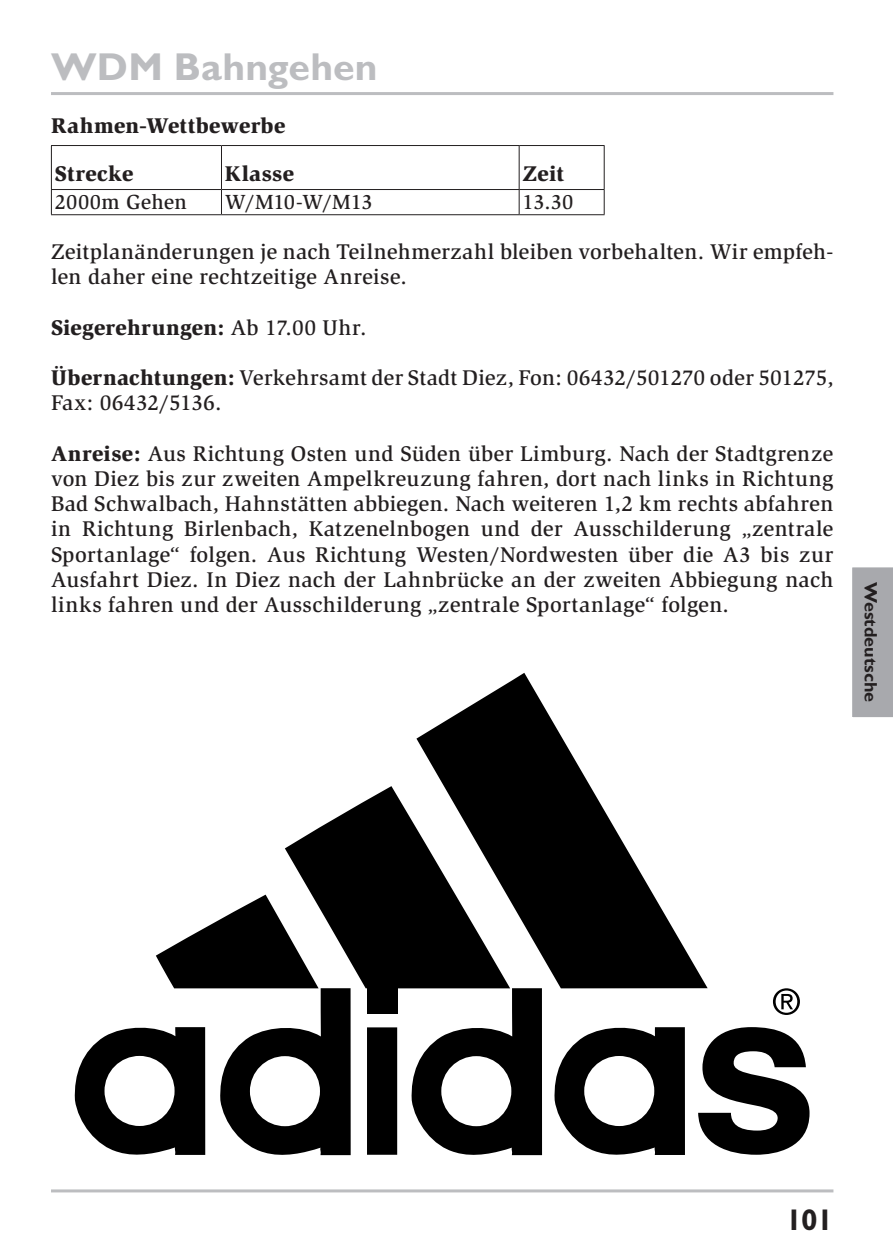
<style>
.page{position:relative;width:893px;height:1259px;background:#fff}
.page>*{position:absolute;margin:0;border:0;box-sizing:border-box;transform-origin:0 0}
.t1{font:700 39px "Gill Sans";letter-spacing:.005em;color:#bcbdc0}
.t2{font:700 30px "Gill Sans";color:#231f20}
.t3{font:500 21.9px/25.2px "Slimbach";letter-spacing:.015em;color:#231f20}
.t4{font:900 21.9px/47.4px "Slimbach";letter-spacing:.01em;color:#231f20}
.t5{font:500 21px "Slimbach";letter-spacing:.005em;color:#231f20}
.t6{font:700 18px "Gill Sans";color:#231f20}
.s1{font-weight:500}
.s2{font-weight:900}
</style>
<div class="page">
<hr style="left:51px;top:145px;width:170px;height:1px;background:#231f20">
<hr style="left:51px;top:146px;width:1px;height:43px;background:#231f20">
<hr style="left:221px;top:145px;width:298px;height:1px;background:#231f20">
<hr style="left:221px;top:146px;width:1px;height:43px;background:#231f20">
<hr style="left:519px;top:145px;width:86px;height:1px;background:#231f20">
<hr style="left:519px;top:146px;width:1px;height:43px;background:#231f20">
<hr style="left:604px;top:146px;width:1px;height:43px;background:#231f20">
<hr style="left:51px;top:189px;width:170px;height:1px;background:#231f20">
<hr style="left:221px;top:189px;width:298px;height:1px;background:#231f20">
<hr style="left:519px;top:189px;width:86px;height:1px;background:#231f20">
<svg style="left:51px;top:190px;width:1px;height:24px"></svg>
<svg style="left:221px;top:190px;width:1px;height:24px"></svg>
<svg style="left:519px;top:190px;width:1px;height:24px"></svg>
<svg style="left:604px;top:190px;width:1px;height:24px"></svg>
<hr style="left:51px;top:214px;width:170px;height:1px;background:#231f20">
<hr style="left:221px;top:214px;width:298px;height:1px;background:#231f20">
<hr style="left:519px;top:214px;width:86px;height:1px;background:#231f20">
<svg style="left:416px;top:673px;width:292px;height:315px"></svg>
<svg style="left:285px;top:786px;width:225px;height:202px;fill:#000"></svg>
<div style="left:367px;top:1027px;width:30px;height:127px;background:#000"></div>
<svg style="left:773px;top:988px;width:27px;height:27px"></svg>
<svg style="left:74px;top:894px;width:277px;height:262px"></svg>
<div style="left:250px;top:1056px;width:70px;height:70px;background:#fff;border-radius:50%"></div>
<svg style="left:410px;top:988px;width:132px;height:168px"></svg>
<div style="left:441px;top:1056px;width:70px;height:70px;background:#fff;border-radius:50%"></div>
<svg style="left:554px;top:1027px;width:131px;height:128px;background:#282828"></svg>
<div style="left:584px;top:1056px;width:70px;height:70px;background:#fff;border-radius:50%"></div>
<div style="left:367px;top:988px;width:30px;height:26px;background:#000"></div>
<svg style="left:698px;top:1027px;width:111px;height:127px"></svg>
<hr style="left:51px;top:92px;width:782px;height:3px;background:#bcbdc0">
<hr style="left:51px;top:1189px;width:782px;height:3px;background:#bcbdc0">
<div style="left:852px;top:567px;width:41px;height:151px;background:#a8a9ad"></div>
<h1 class="t1" style="left:51px;top:44px;width:328px">WDM Bahngehen</h1>
<p class="t4" style="left:51px;top:102px;width:236px">Rahmen-Wettbewerbe<br>Strecke</p>
<p class="t4" style="left:225px;top:149px;width:71px">Klasse</p>
<p class="t4" style="left:523px;top:149px;width:43px">Zeit</p>
<p class="t5" style="left:55px;top:189px;width:134px">2000m Gehen</p>
<p class="t5" style="left:225px;top:189px;width:150px">W/M10-W/M13</p>
<p class="t5" style="left:523px;top:189px;width:52px">13.30</p>
<p class="t3" style="left:51px;top:239px;width:784px">Zeitplanänderungen je nach Teilnehmerzahl bleiben vorbehalten. Wir empfeh&shy;len daher eine rechtzeitige Anreise.</p>
<p class="t4" style="left:51px;top:303px;width:317px">Siegerehrungen: <span class="s1">Ab 17.00 Uhr.</span></p>
<p class="t3" style="left:51px;top:365px;width:784px"><span class="s2">Übernachtungen:</span> Verkehrsamt der Stadt Diez, Fon: 06432/501270 oder 501275,<br>Fax: 06432/5136.</p>
<p class="t3" style="left:51px;top:441px;width:784px;text-align:justify"><span class="s2">Anreise:</span> Aus Richtung Osten und Süden über Limburg. Nach der Stadtgrenze von Diez bis zur zweiten Ampelkreuzung fahren, dort nach links in Richtung Bad Schwalbach, Hahnstätten abbiegen. Nach weiteren 1,2 km rechts abfahren in Richtung Birlenbach, Katzenelnbogen und der Ausschilderung „zentrale Sportanlage“ folgen. Aus Richtung Westen/Nordwesten über die A3 bis zur Ausfahrt Diez. In Diez nach der Lahnbrücke an der zweiten Abbiegung nach links fahren und der Ausschilderung „zentrale Sportanlage“ folgen.</p>
<p class="t6" style="left:882px;top:582px;width:121px;rotate:90deg">Westdeutsche</p>
<h2 class="t2" style="left:786px;top:1202px;width:49px">101</h2>
</div>
